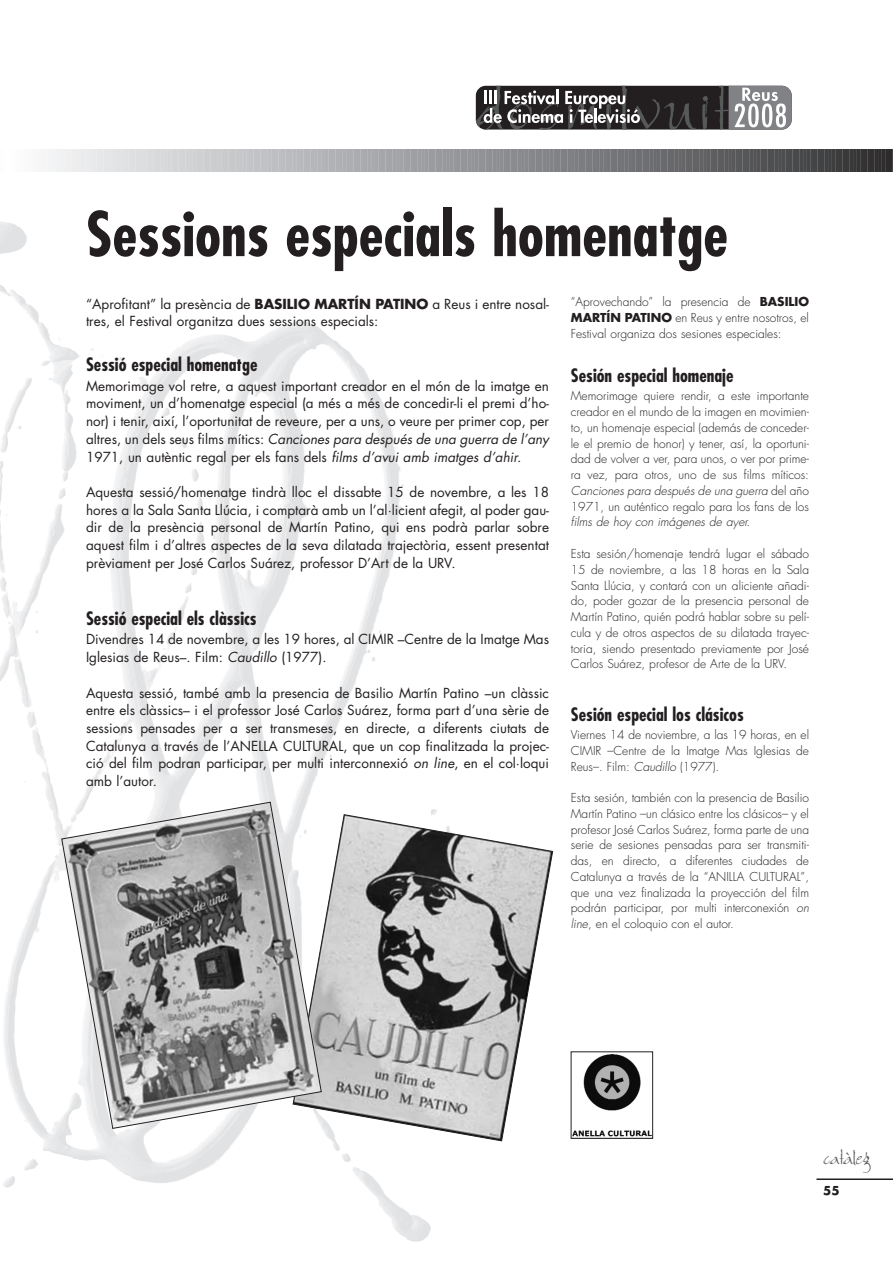
<style>
.page{position:relative;width:893px;height:1263px;background:#fff}
.page>*{position:absolute;margin:0;border:0;box-sizing:border-box;transform-origin:0 0}
.t1{font:700 condensed 60px "Futura LT";color:#231f20}
.t2{font:19.05px "Bergell Let Plain";color:#57585a}
.t3{font:700 condensed 18px "Futura LT";color:#231f20}
.t4{font:13.5px/17.7px "Futura LT";color:#231f20;text-align:justify}
.t5{font:300 12px/15.8px "Futura LT";color:#231f20;text-align:justify}
.t6{font:italic 300 12px "Futura LT";color:#231f20}
.t7{font:700 12px "Futura LT";color:#231f20}
.s1{font-weight:700}
.s2{font-style:italic}
</style>
<div class="page">
<hr style="left:816px;top:1178px;width:77px;height:1px;background:#231f20">
<div style="left:476px;top:86px;width:316px;height:43px;background:#231f20;border-radius:10px"></div>
<svg style="left:702px;top:96px;width:6px;height:33px"></svg>
<svg style="left:476px;top:86px;width:220px;height:43px"></svg>
<svg style="left:714px;top:86px;width:78px;height:43px;background:#8f9091"></svg>
<svg style="left:47px;top:150px;width:846px;height:21px;background:#949598"></svg>
<img style="left:0;top:222px;width:437px;height:1020px">
<img style="left:573px;top:1054px;width:78px;height:82px">
<svg style="left:292px;top:813px;width:261px;height:328px"></svg>
<svg style="left:61px;top:801px;width:261px;height:328px"></svg>
<h1 class="t1" style="left:86px;top:206px;width:643px">Sessions especials homenatge</h1>
<p class="t5" style="left:571px;top:295px;width:240px">“Aprovechando” la presencia de <span class="s1">BASILIO MARTÍN PATINO</span> en Reus y entre nosotros, el Festival organiza dos sesiones especiales:</p>
<h3 class="t3" style="left:571px;top:367px;width:164px">Sesión especial homenaje</h3>
<p class="t5" style="left:571px;top:389px;width:240px">Memorimage quiere rendir, a este importante creador en el mundo de la imagen en movimien&shy;to, un homenaje especial (además de conceder&shy;le el premio de honor) y tener, así, la oportuni&shy;dad de volver a ver, para unos, o ver por prime&shy;ra vez, para otros, uno de sus films míticos:<br><span class="s2">Canciones para después de una guerra</span> del año 1971, un auténtico regalo para los fans de los</p>
<p class="t6" style="left:571px;top:516px;width:181px">films de hoy con imágenes de ayer.</p>
<p class="t5" style="left:571px;top:546px;width:240px">Esta sesión/homenaje tendrá lugar el sábado 15 de noviembre, a las 18 horas en la Sala Santa Llúcia, y contará con un aliciente añadi&shy;do, poder gozar de la presencia personal de Martín Patino, quién podrá hablar sobre su pelí&shy;cula y de otros aspectos de su dilatada trayec&shy;toria, siendo presentado previamente por José Carlos Suárez, profesor de Arte de la URV.</p>
<h3 class="t3" style="left:571px;top:705px;width:174px">Sesión especial los clásicos</h3>
<p class="t5" style="left:571px;top:727px;width:240px">Viernes 14 de noviembre, a las 19 horas, en el CIMIR –Centre de la Imatge Mas Iglesias de Reus–. Film: <span class="s2">Caudillo</span> (1977).</p>
<p class="t5" style="left:571px;top:790px;width:240px">Esta sesión, también con la presencia de Basilio Martín Patino –un clásico entre los clásicos– y el profesor José Carlos Suárez, forma parte de una serie de sesiones pensadas para ser transmiti&shy;das, en directo, a diferentes ciudades de Catalunya a través de la “ANILLA CULTURAL”, que una vez finalizada la proyección del film podrán participar, por multi interconexión <span class="s2">on line</span>, en el coloquio con el autor.</p>
<p class="t4" style="left:86px;top:296px;width:464px">“Aprofitant” la presència de <span class="s1">BASILIO MARTÍN PATINO</span> a Reus i entre nosal&shy;tres, el Festival organitza dues sessions especials:</p>
<h3 class="t3" style="left:86px;top:356px;width:173px">Sessió especial homenatge</h3>
<p class="t4" style="left:86px;top:378px;width:464px">Memorimage vol retre, a aquest important creador en el món de la imatge en moviment, un d’homenatge especial (a més a més de concedir-li el premi d’ho&shy;nor) i tenir, així, l’oportunitat de reveure, per a uns, o veure per primer cop, per altres, un dels seus films mítics: <span class="s2">Canciones para después de una guerra de l’any </span>1971, un autèntic regal per els fans dels <span class="s2">films d’avui amb imatges d’ahir.</span></p>
<p class="t4" style="left:86px;top:484px;width:464px">Aquesta sessió/homenatge tindrà lloc el dissabte 15 de novembre, a les 18 hores a la Sala Santa Llúcia, i comptarà amb un l’al·licient afegit, al poder gau&shy;dir de la presència personal de Martín Patino, qui ens podrà parlar sobre aquest film i d’altres aspectes de la seva dilatada trajectòria, essent presentat prèviament per José Carlos Suárez, professor D’Art de la URV.</p>
<h3 class="t3" style="left:86px;top:609px;width:172px">Sessió especial els clàssics</h3>
<p class="t4" style="left:86px;top:631px;width:464px">Divendres 14 de novembre, a les 19 hores, al CIMIR –Centre de la Imatge Mas<br>Iglesias de Reus–. Film: <span class="s2">Caudillo</span> (1977).</p>
<p class="t4" style="left:86px;top:685px;width:464px">Aquesta sessió, també amb la presencia de Basilio Martín Patino –un clàssic entre els clàssics– i el professor José Carlos Suárez, forma part d’una sèrie de sessions pensades per a ser transmeses, en directe, a diferents ciutats de Catalunya a través de l’ANELLA CULTURAL, que un cop finalitzada la projec&shy;ció del film podran participar, per multi interconnexió <span class="s2">on line</span>, en el col·loqui amb l’autor.</p>
<h2 class="t2" style="left:824px;top:1149px;width:47px">catàleg</h2>
<p class="t7" style="left:823px;top:1185px;width:18px">55</p>
</div>
